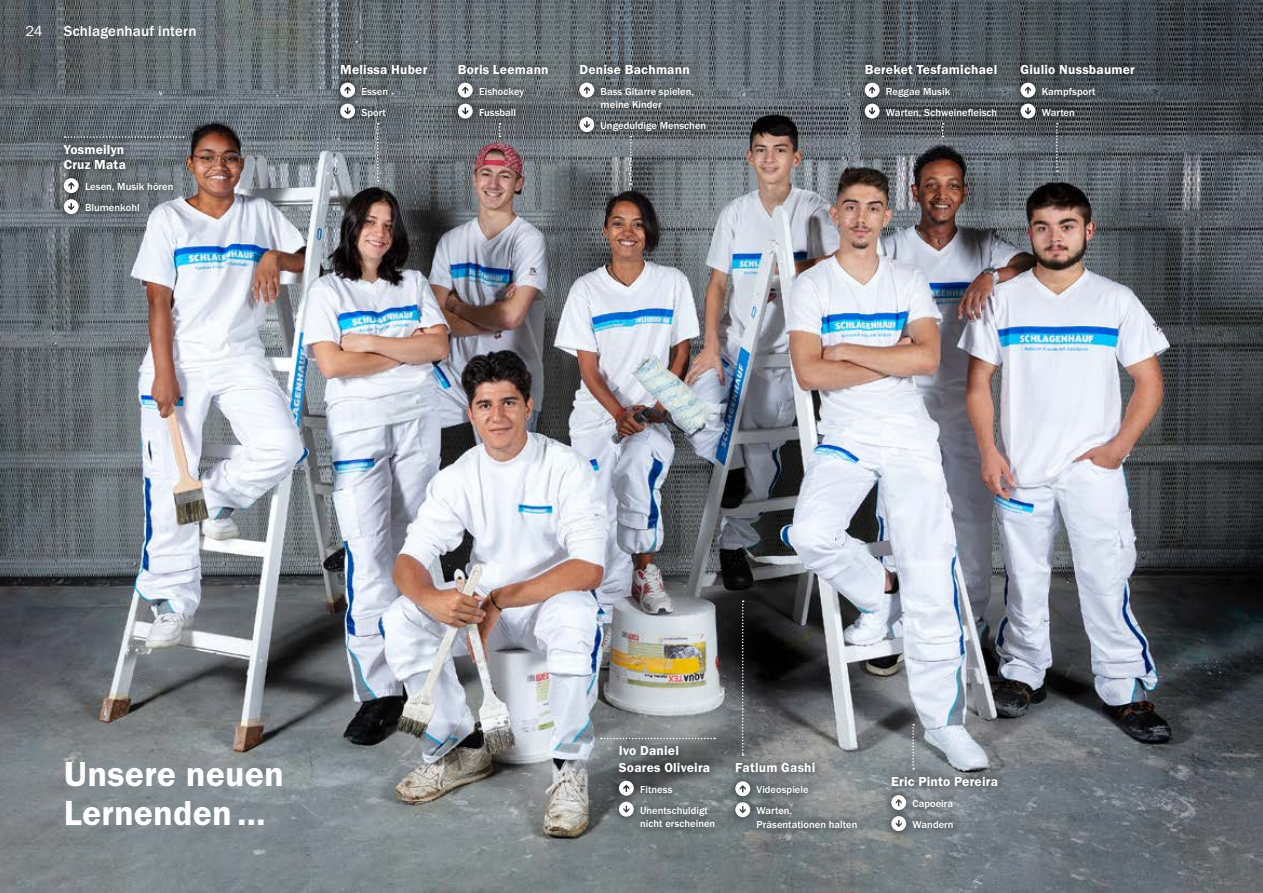
<style>
.page{position:relative;width:1263px;height:893px;background:#fff}
.page>*{position:absolute;margin:0;border:0;box-sizing:border-box;transform-origin:0 0}
.t1{font:600 36px/39px "Franklin Gothic Itc T";letter-spacing:.005em;color:#fff}
.t2{font:500 15px "Franklin Gothic Itc T";letter-spacing:.01em;color:#fff}
.t3{font:15px "Franklin Gothic Itc T";color:#fff}
.t4{font:600 13.5px/15px "Franklin Gothic Itc T";letter-spacing:.015em;color:#fff}
.t5{font:500 10.5px/21px "Franklin Gothic Itc T";letter-spacing:.005em;color:#fff}
</style>
<div class="page">
<img style="left:0;top:0;width:1263px;height:893px">
<svg style="left:377px;top:127px;width:2px;height:55px"></svg>
<svg style="left:499px;top:127px;width:2px;height:10px"></svg>
<svg style="left:630px;top:141px;width:2px;height:44px"></svg>
<svg style="left:1056px;top:127px;width:2px;height:45px"></svg>
<svg style="left:942px;top:127px;width:2px;height:10px"></svg>
<svg style="left:912px;top:724px;width:2px;height:43px"></svg>
<svg style="left:742px;top:601px;width:2px;height:153px"></svg>
<div style="left:332px;top:56px;width:103px;height:71px;background:#000;opacity:.75"></div>
<div style="left:333px;top:57px;width:101px;height:69px;background:#000;opacity:.24"></div>
<svg style="left:340px;top:83px;width:15px;height:15px"></svg>
<svg style="left:340px;top:104px;width:15px;height:15px"></svg>
<div style="left:55px;top:136px;width:127px;height:87px;background:#000;opacity:.75"></div>
<svg style="left:64px;top:178px;width:15px;height:15px"></svg>
<svg style="left:64px;top:199px;width:15px;height:15px"></svg>
<div style="left:610px;top:737px;width:113px;height:99px;background:#000;opacity:.75"></div>
<svg style="left:619px;top:781px;width:15px;height:15px"></svg>
<svg style="left:619px;top:802px;width:15px;height:15px"></svg>
<div style="left:883px;top:767px;width:123px;height:73px;background:#000;opacity:.75"></div>
<svg style="left:891px;top:795px;width:15px;height:15px"></svg>
<svg style="left:891px;top:816px;width:15px;height:15px"></svg>
<div style="left:449px;top:56px;width:108px;height:71px;background:#000;opacity:.75"></div>
<svg style="left:458px;top:83px;width:15px;height:15px"></svg>
<svg style="left:458px;top:104px;width:15px;height:15px"></svg>
<div style="left:571px;top:56px;width:143px;height:85px;background:#000;opacity:.75"></div>
<svg style="left:579px;top:83px;width:15px;height:15px"></svg>
<svg style="left:579px;top:117px;width:15px;height:15px"></svg>
<div style="left:1012px;top:56px;width:131px;height:71px;background:#000;opacity:.75"></div>
<svg style="left:1020px;top:83px;width:15px;height:15px"></svg>
<svg style="left:1020px;top:104px;width:15px;height:15px"></svg>
<div style="left:856px;top:56px;width:150px;height:71px;background:#000;opacity:.75"></div>
<svg style="left:865px;top:83px;width:14px;height:15px"></svg>
<svg style="left:865px;top:104px;width:14px;height:15px"></svg>
<div style="left:727px;top:754px;width:138px;height:83px;background:#000;opacity:.75"></div>
<svg style="left:735px;top:781px;width:15px;height:15px"></svg>
<svg style="left:735px;top:802px;width:15px;height:15px"></svg>
<h2 class="t3" style="left:26px;top:22px;width:19px">24</h2>
<h2 class="t2" style="left:64px;top:22px;width:134px">Schlagenhauf intern</h2>
<p class="t4" style="left:64px;top:142px;width:64px">Yosmeilyn<br>Cruz Mata</p>
<p class="t5" style="left:85px;top:176px;width:90px">Lesen, Musik hören<br>Blumenkohl</p>
<p class="t4" style="left:340px;top:61px;width:89px">Melissa Huber</p>
<p class="t5" style="left:361px;top:80px;width:28px">Essen<br>Sport</p>
<p class="t4" style="left:458px;top:61px;width:92px">Boris Leemann</p>
<p class="t5" style="left:479px;top:80px;width:46px">Eishockey<br>Fussball</p>
<p class="t4" style="left:579px;top:61px;width:112px">Denise Bachmann</p>
<p class="t5" style="left:601px;top:84px;width:95px;line-height:13.5px">Bass Gitarre spielen, meine Kinder</p>
<p class="t5" style="left:601px;top:115px;width:107px">Ungeduldige Menschen</p>
<p class="t4" style="left:865px;top:61px;width:134px">Bereket Tesfamichael</p>
<p class="t5" style="left:886px;top:80px;width:113px">Reggae Musik<br>Warten, Schweinefleisch</p>
<p class="t4" style="left:1020px;top:61px;width:116px">Giulio Nussbaumer</p>
<p class="t5" style="left:1042px;top:80px;width:55px">Kampfsport<br>Warten</p>
<h1 class="t1" style="left:64px;top:754px;width:222px">Unsere neuen<br>Lernenden…</h1>
<p class="t4" style="left:619px;top:742px;width:93px;line-height:16.5px">Ivo Daniel<br>Soares Oliveira</p>
<p class="t5" style="left:640px;top:778px;width:69px">Fitness<br>Unentschuldigt</p>
<p class="t5" style="left:640px;top:813px;width:77px">nicht erscheinen</p>
<p class="t4" style="left:735px;top:760px;width:82px">Fatlum Gashi</p>
<p class="t5" style="left:756px;top:779px;width:54px">Videospiele<br>Warten,</p>
<p class="t5" style="left:756px;top:813px;width:102px">Präsentationen halten</p>
<p class="t4" style="left:891px;top:774px;width:108px">Eric Pinto Pereira</p>
<p class="t5" style="left:912px;top:793px;width:42px">Capoeira<br>Wandern</p>
</div>
